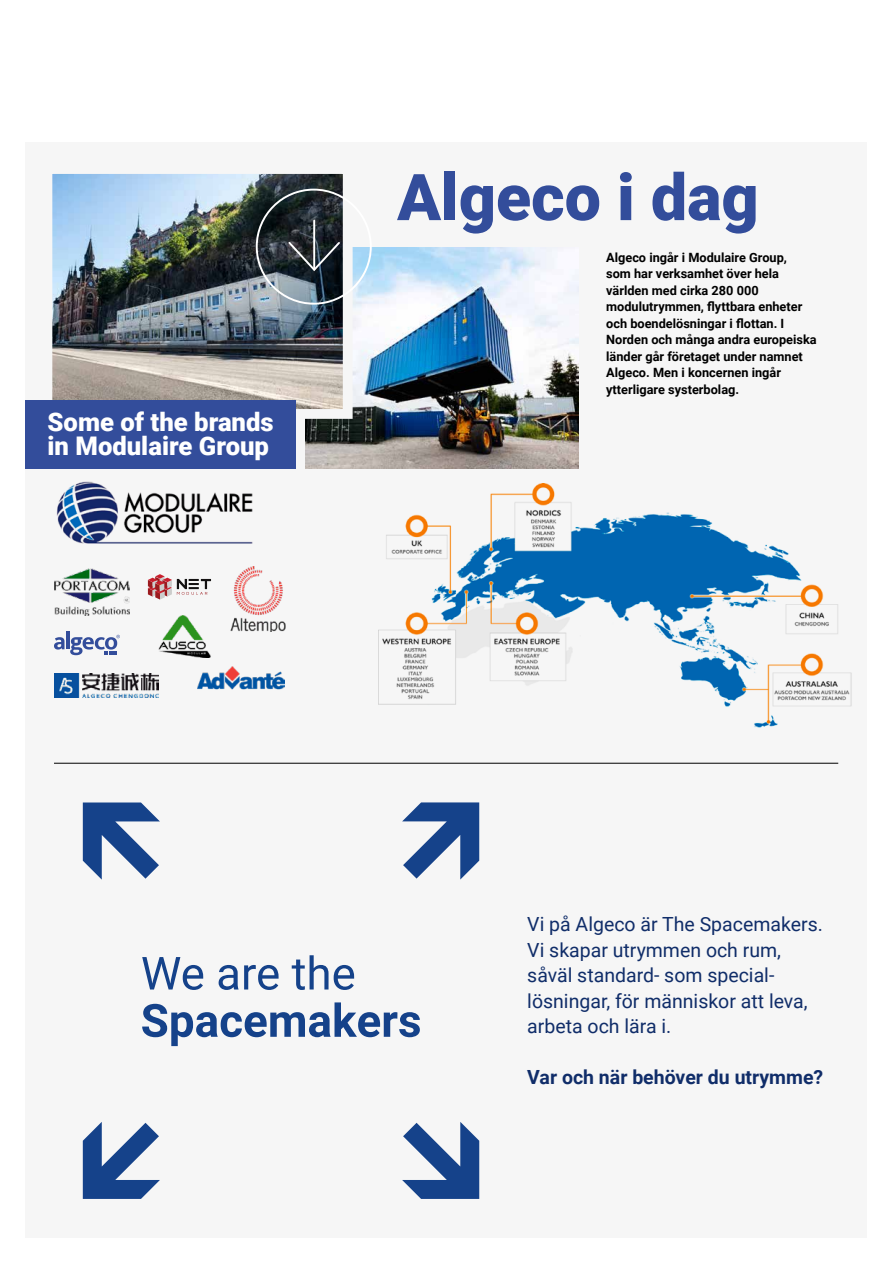
<style>
.page{position:relative;width:893px;height:1263px;background:#fff}
.page>*{position:absolute;margin:0;border:0;box-sizing:border-box;transform-origin:0 0}
.t1{font:900 64.5px "Roboto";color:#334d9b}
.t2{font:900 25.65px/24px "Roboto";color:#fff}
.t3{font:19.5px/25.5px "Roboto";color:#102d69}
.t4{font:700 19.5px "Roboto";color:#102d69}
.t5{font:700 12.75px/16.5px "Roboto";color:#000}
</style>
<div class="page">
<div style="left:26px;top:142px;width:841px;height:1095px;background:#f6f6f6"></div>
<hr style="left:54px;top:763px;width:784px;height:1px;background:#000">
<img style="left:379px;top:483px;width:473px;height:245px">
<img style="left:56px;top:481px;width:197px;height:63px">
<img style="left:306px;top:248px;width:272px;height:220px">
<img style="left:54px;top:175px;width:288px;height:233px">
<div style="left:43px;top:164px;width:310px;height:255px;border:10px solid #f6f6f6"></div>
<div style="left:256px;top:189px;width:116px;height:116px;border:2px solid #fff;border-radius:50%"></div>
<svg style="left:287px;top:240px;width:55px;height:33px;background:#2d353b"></svg>
<hr style="left:313px;top:221px;width:2px;height:48px;background:#fff">
<div style="left:26px;top:401px;width:270px;height:68px;background:#334d9b"></div>
<svg style="left:83px;top:802px;width:77px;height:78px"></svg>
<svg style="left:402px;top:802px;width:77px;height:77px"></svg>
<svg style="left:402px;top:1122px;width:77px;height:77px"></svg>
<svg style="left:83px;top:1122px;width:77px;height:77px"></svg>
<svg style="left:142px;top:1002px;width:278px;height:44px"></svg>
<svg style="left:142px;top:957px;width:61px;height:33px"></svg>
<svg style="left:219px;top:965px;width:19px;height:25px"></svg>
<svg style="left:244px;top:965px;width:35px;height:25px"></svg>
<svg style="left:292px;top:955px;width:62px;height:35px"></svg>
<img style="left:158px;top:615px;width:53px;height:43px">
<img style="left:197px;top:667px;width:87px;height:23px">
<img style="left:54px;top:569px;width:75px;height:46px">
<img style="left:54px;top:673px;width:105px;height:25px">
<svg style="left:54px;top:637px;width:10px;height:12px"></svg>
<hr style="left:66px;top:632px;width:3px;height:17px;background:#334d9b">
<svg style="left:70px;top:635px;width:50px;height:20px"></svg>
<img style="left:230px;top:566px;width:56px;height:66px">
<svg style="left:148px;top:574px;width:63px;height:26px"></svg>
<h2 class="t2" style="left:48px;top:409px;width:228px">Some of the brands in Modulaire Group</h2>
<h1 class="t1" style="left:397px;top:152px;width:363px">Algeco i dag</h1>
<p class="t5" style="left:606px;top:249px;width:212px">Algeco ingår i Modulaire Group,<br>som har verksamhet över hela världen med cirka 280 000 modulutrymmen, flyttbara enheter och boendelösningar i flottan. I<br>Norden och många andra europeiska länder går företaget under namnet<br>Algeco. Men i koncernen ingår ytterligare systerbolag.</p>
<h3 class="t3" style="left:527px;top:910px;width:297px">Vi på Algeco är The Spacemakers.<br>Vi skapar utrymmen och rum, såväl standard- som special&shy;lösningar, för människor att leva, arbeta och lära i.</h3>
<h3 class="t4" style="left:527px;top:1063px;width:297px">Var och när behöver du utrymme?</h3>
</div>
